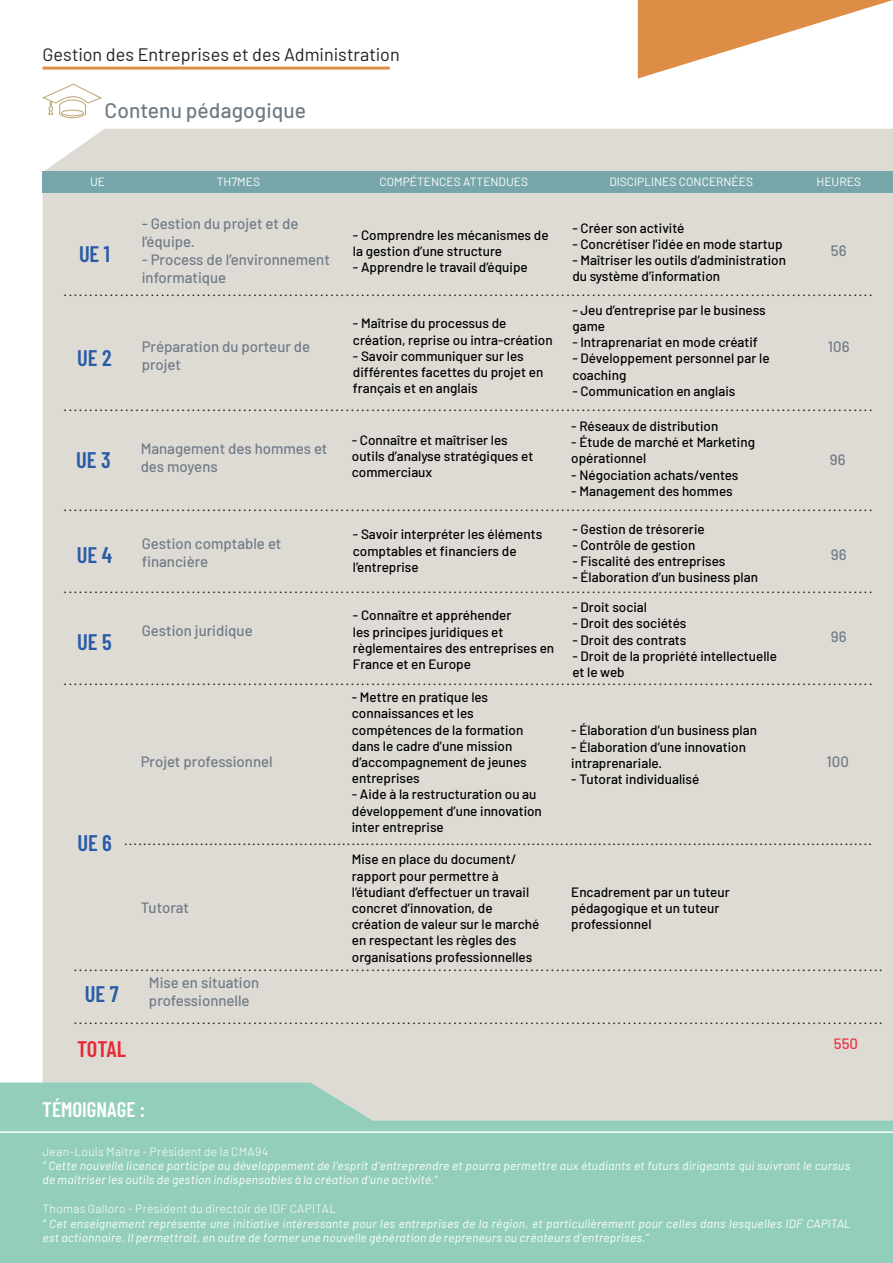
<style>
.page{position:relative;width:893px;height:1263px;background:#fff}
.page>*{position:absolute;margin:0;border:0;box-sizing:border-box;transform-origin:0 0}
.t1{font:600 22.5px "Barlow Condensed";letter-spacing:-.01em;color:#295ba7}
.t2{font:600 22.5px "Barlow Condensed";letter-spacing:-.01em;color:#e62a35}
.t3{font:500 21px "Barlow";letter-spacing:.005em;color:#6e7b86}
.t4{font:600 21px "Barlow Condensed";color:#fff}
.t5{font:18px "Barlow";color:#231f20}
.t6{font:15px "Minion Pro";color:#231f20}
.t7{font:500 15px/18px "Barlow";color:#707b87}
.t8{font:500 15px "Barlow";color:#ee3340}
.t9{font:500 13.5px/16.2px "Barlow";color:#000001}
.t10{font:italic 12px/14.4px "Barlow";letter-spacing:.02em;color:#fff}
.t11{font:300 12px "Barlow";letter-spacing:.025em;color:#fff}
.t12{font:12px "Barlow";color:#fff}
</style>
<div class="page">
<div style="left:43px;top:129px;width:850px;height:953px;background:#dedbd5"></div>
<svg style="left:0;top:1082px;width:893px;height:181px;background:#9dcfc0"></svg>
<hr style="left:0;top:1131px;width:893px;height:2px;background:#fff">
<svg style="left:638px;top:0;width:255px;height:79px"></svg>
<hr style="left:43px;top:67px;width:347px;height:3px;background:#dd8d46">
<div style="left:43px;top:171px;width:850px;height:22px;background:#76a6a9"></div>
<svg style="left:43px;top:84px;width:59px;height:34px"></svg>
<p class="t5" style="left:43px;top:41px;width:359px">Gestion des Entreprises et des Administration</p>
<p class="t3" style="left:105px;top:95px;width:203px">Contenu pédagogique</p>
<p class="t12" style="left:90px;top:173px;width:17px">UE</p>
<p class="t12" style="left:217px;top:173px;width:45px">TH7MES</p>
<p class="t12" style="left:379px;top:173px;width:150px">COMPÉTENCES ATTENDUES</p>
<p class="t12" style="left:609px;top:173px;width:145px">DISCIPLINES CONCERNÉES</p>
<p class="t12" style="left:816px;top:173px;width:46px">HEURES</p>
<p class="t1" style="left:79px;top:238px;width:33px">UE 1</p>
<p class="t7" style="left:142px;top:213px;width:158px">- Gestion du projet et de l’équipe.</p>
<p class="t7" style="left:142px;top:249px;width:190px">- Process de l’environnement informatique</p>
<p class="t9" style="left:353px;top:226px;width:197px">- Comprendre les mécanismes de la gestion d’une structure</p>
<p class="t9" style="left:353px;top:258px;width:176px">- Apprendre le travail d’équipe</p>
<p class="t9" style="left:572px;top:219px;width:114px">- Créer son activité</p>
<p class="t9" style="left:572px;top:235px;width:212px">- Concrétiser l’idée en mode startup</p>
<p class="t9" style="left:572px;top:251px;width:215px">- Maîtriser les outils d’administration du système d’information</p>
<p class="t7" style="left:831px;top:241px;width:17px">56</p>
<p class="t6" style="left:64px;top:281px;width:810px">..............................................................................................................................................................</p>
<p class="t1" style="left:77px;top:341px;width:36px">UE 2</p>
<p class="t7" style="left:142px;top:336px;width:170px">Préparation du porteur de projet</p>
<p class="t9" style="left:353px;top:314px;width:201px">- Maîtrise du processus de création, reprise ou intra-création</p>
<p class="t9" style="left:353px;top:347px;width:192px">- Savoir communiquer sur les différentes facettes du projet en français et en anglais</p>
<p class="t9" style="left:572px;top:301px;width:195px">- Jeu d’entreprise par le business game</p>
<p class="t9" style="left:572px;top:333px;width:187px">- Intraprenariat en mode créatif</p>
<p class="t9" style="left:572px;top:349px;width:199px">- Développement personnel par le coaching</p>
<p class="t9" style="left:572px;top:382px;width:165px">- Communication en anglais</p>
<p class="t7" style="left:828px;top:336px;width:23px">106</p>
<p class="t6" style="left:64px;top:396px;width:810px">..............................................................................................................................................................</p>
<p class="t1" style="left:76px;top:444px;width:36px">UE 3</p>
<p class="t7" style="left:141px;top:439px;width:188px">Management des hommes et des moyens</p>
<p class="t9" style="left:352px;top:431px;width:183px">- Connaître et maîtriser les outils d’analyse stratégiques et commerciaux</p>
<p class="t9" style="left:571px;top:417px;width:149px">- Réseaux de distribution</p>
<p class="t9" style="left:571px;top:433px;width:185px">- Étude de marché et Marketing opérationnel</p>
<p class="t9" style="left:571px;top:465px;width:169px">- Négociation achats/ventes</p>
<p class="t9" style="left:571px;top:482px;width:163px">- Management des hommes</p>
<p class="t7" style="left:830px;top:449px;width:17px">96</p>
<p class="t6" style="left:64px;top:496px;width:810px">..............................................................................................................................................................</p>
<p class="t1" style="left:77px;top:539px;width:37px">UE 4</p>
<p class="t7" style="left:142px;top:533px;width:141px">Gestion comptable et financière</p>
<p class="t9" style="left:353px;top:525px;width:191px">- Savoir interpréter les éléments comptables et financiers de l’entreprise</p>
<p class="t9" style="left:572px;top:519px;width:134px">- Gestion de trésorerie</p>
<p class="t9" style="left:572px;top:536px;width:125px">- Contrôle de gestion</p>
<p class="t9" style="left:572px;top:552px;width:155px">- Fiscalité des entreprises</p>
<p class="t9" style="left:572px;top:568px;width:187px">- Élaboration d’un business plan</p>
<p class="t7" style="left:831px;top:544px;width:17px">96</p>
<p class="t6" style="left:64px;top:578px;width:810px">..............................................................................................................................................................</p>
<p class="t1" style="left:77px;top:625px;width:36px">UE 5</p>
<p class="t7" style="left:142px;top:620px;width:112px">Gestion juridique</p>
<p class="t9" style="left:353px;top:606px;width:203px">- Connaître et appréhender<br>les principes juridiques et règlementaires des entreprises en<br>France et en Europe</p>
<p class="t9" style="left:572px;top:598px;width:76px">- Droit social</p>
<p class="t9" style="left:572px;top:614px;width:116px">- Droit des sociétés</p>
<p class="t9" style="left:572px;top:630px;width:116px">- Droit des contrats</p>
<p class="t9" style="left:572px;top:647px;width:206px">- Droit de la propriété intellectuelle et le web</p>
<p class="t7" style="left:831px;top:626px;width:17px">96</p>
<p class="t6" style="left:64px;top:670px;width:810px">..............................................................................................................................................................</p>
<p class="t1" style="left:77px;top:827px;width:36px">UE 6</p>
<p class="t7" style="left:141px;top:751px;width:133px">Projet professionnel</p>
<p class="t9" style="left:352px;top:688px;width:176px">- Mettre en pratique les connaissances et les compétences de la formation dans le cadre d’une mission d’accompagnement de jeunes entreprises</p>
<p class="t9" style="left:352px;top:785px;width:192px">- Aide à la restructuration ou au développement d’une innovation inter entreprise</p>
<p class="t9" style="left:571px;top:721px;width:187px">- Élaboration d’un business plan</p>
<p class="t9" style="left:571px;top:737px;width:176px">- Élaboration d’une innovation intraprenariale.</p>
<p class="t9" style="left:571px;top:770px;width:130px">- Tutorat individualisé</p>
<p class="t7" style="left:827px;top:751px;width:24px">100</p>
<p class="t6" style="left:124px;top:831px;width:749px">..............................................................................................................................................................</p>
<p class="t7" style="left:141px;top:897px;width:50px">Tutorat</p>
<p class="t9" style="left:352px;top:850px;width:189px">Mise en place du document/ rapport pour permettre à l’étudiant d’effectuer un travail concret d’innovation, de création de valeur sur le marché en respectant les règles des organisations professionnelles</p>
<p class="t9" style="left:571px;top:882px;width:160px">Encadrement par un tuteur pédagogique et un tuteur professionnel</p>
<p class="t6" style="left:74px;top:956px;width:810px">..............................................................................................................................................................</p>
<p class="t1" style="left:85px;top:978px;width:35px">UE 7</p>
<p class="t7" style="left:149px;top:972px;width:112px">Mise en situation professionnelle</p>
<p class="t2" style="left:77px;top:1032px;width:50px">TOTAL</p>
<p class="t8" style="left:834px;top:1033px;width:26px">550</p>
<p class="t6" style="left:74px;top:1009px;width:810px">..............................................................................................................................................................</p>
<p class="t4" style="left:43px;top:1095px;width:104px">TÉMOIGNAGE :</p>
<p class="t11" style="left:43px;top:1143px;width:227px">Jean-Louis Maître - Président de la CMA94</p>
<p class="t10" style="left:43px;top:1157px;width:809px">“ Cette nouvelle licence participe au développement de l’esprit d’entreprendre et pourra permettre aux étudiants et futurs dirigeants qui suivront le cursus de maîtriser les outils de gestion indispensables à la création d’une activité.”</p>
<p class="t11" style="left:43px;top:1200px;width:295px">Thomas Galloro - Président du directoir de IDF CAPITAL</p>
<p class="t10" style="left:43px;top:1215px;width:809px">“ Cet enseignement représente une initiative intéressante pour les entreprises de la région, et particulièrement pour celles dans lesquelles IDF CAPITAL est actionnaire. Il permettrait, en outre de former une nouvelle génération de repreneurs ou créateurs d’entreprises.”</p>
</div>
